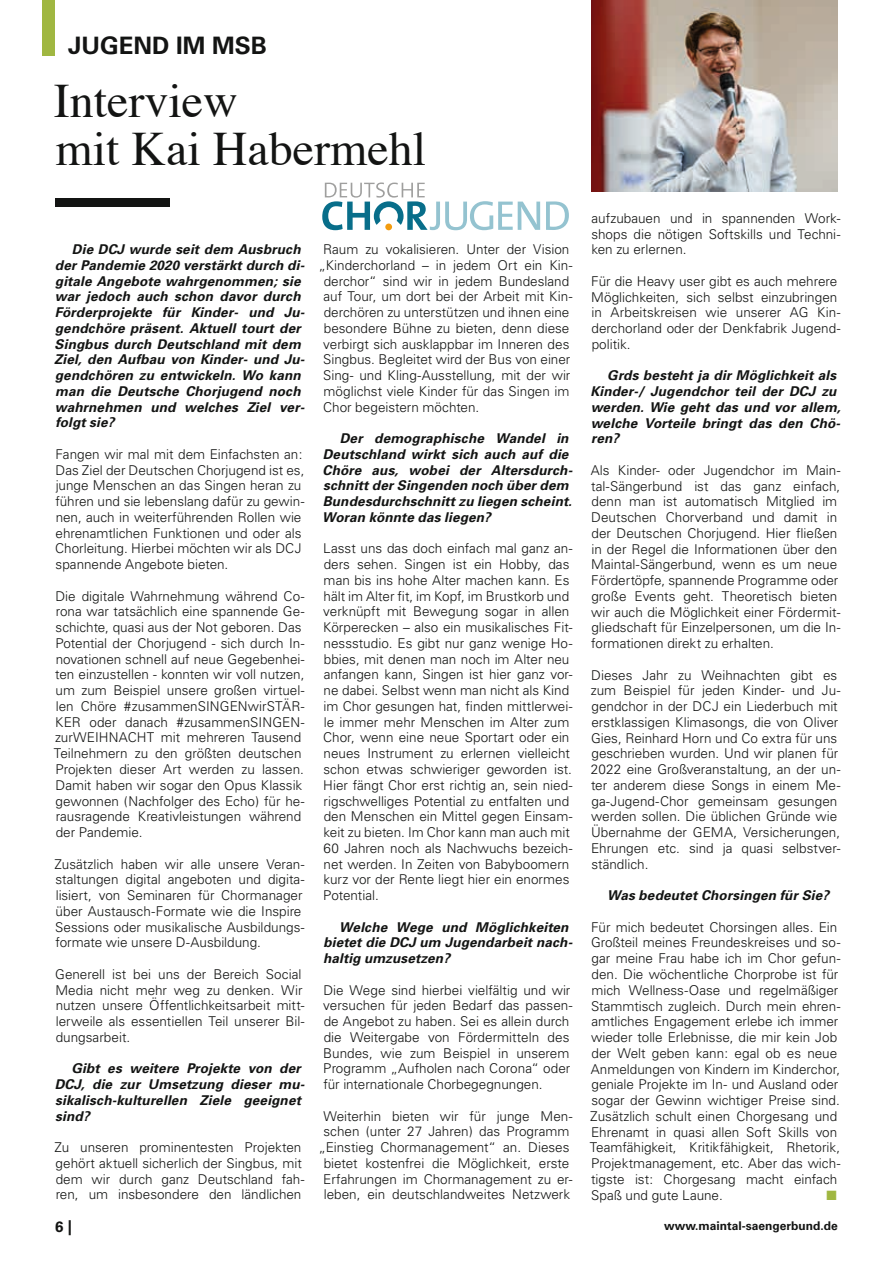
<style>
.page{position:relative;width:893px;height:1263px;background:#fff}
.page>*{position:absolute;margin:0;border:0;box-sizing:border-box;transform-origin:0 0}
.t1{font:48px/48px "Times";color:#131413}
.t2{font:700 24px "Univers CE";color:#131413}
.t3{font:700 15px "Univers CE";color:#131413}
.t4{font:300 13.5px/15.8px "Univers";color:#131413}
.t5{font:italic 700 13.5px/15.8px "Univers";letter-spacing:.015em;color:#131413}
.t6{font:13.5px "Zapf Dingbats ITC";color:#a0b741}
.t7{font:700 12px "Univers CE";color:#131413}
</style>
<div class="page">
<div style="left:43px;top:0;width:12px;height:55px;background:#a0b741"></div>
<div style="left:55px;top:198px;width:115px;height:9px;background:#131413"></div>
<img style="left:591px;top:0;width:247px;height:191px">
<svg style="left:546px;top:201px;width:23px;height:29px"></svg>
<svg style="left:322px;top:182px;width:218px;height:48px"></svg>
<div style="left:385px;top:224px;width:7px;height:6px;background:#f39c10;border-radius:50%"></div>
<h2 class="t2" style="left:68px;top:32px;width:200px">JUGEND IM MSB</h2>
<h1 class="t1" style="left:54px;top:73px;width:374px">Interview<br>mit Kai Habermehl</h1>
<p class="t5" style="left:54px;top:241px;width:252px;text-indent:18px">Die DCJ wurde seit dem Ausbruch der Pandemie 2020 verstärkt durch di&shy;gitale Angebote wahrgenommen; sie war jedoch auch schon davor durch<br>Förderprojekte für Kinder- und Ju&shy;gendchöre präsent. Aktuell tourt der<br>Singbus durch Deutschland mit dem<br>Ziel, den Aufbau von Kinder- und Ju&shy;gendchören zu entwickeln. Wo kann man die Deutsche Chorjugend noch wahrnehmen und welches Ziel ver&shy;folgt sie?</p>
<p class="t4" style="left:55px;top:446px;width:251px">Fangen wir mal mit dem Einfachsten an:<br>Das Ziel der Deutschen Chorjugend ist es, junge Menschen an das Singen heran zu führen und sie lebenslang dafür zu gewin&shy;nen, auch in weiterführenden Rollen wie ehrenamtlichen Funktionen und oder als Chorleitung. Hierbei möchten wir als DCJ spannende Angebote bieten.</p>
<p class="t4" style="left:54px;top:588px;width:252px">Die digitale Wahrnehmung während Co&shy;rona war tatsächlich eine spannende Ge&shy;schichte, quasi aus der Not geboren. Das Potential der Chorjugend - sich durch In&shy;novationen schnell auf neue Gegebenhei&shy;ten einzustellen - konnten wir voll nutzen, um zum Beispiel unsere großen virtuel&shy;len Chöre #zusammenSINGENwirSTÄR-KER oder danach #zusammenSINGEN&shy;zurWEIHNACHT mit mehreren Tausend Teilnehmern zu den größten deutschen Projekten dieser Art werden zu lassen.<br>Damit haben wir sogar den Opus Klassik gewonnen (Nachfolger des Echo) für he&shy;rausragende Kreativleistungen während der Pandemie.</p>
<p class="t4" style="left:54px;top:856px;width:252px">Zusätzlich haben wir alle unsere Veran&shy;staltungen digital angeboten und digita&shy;lisiert, von Seminaren für Chormanager über Austausch-Formate wie die Inspire Sessions oder musikalische Ausbildungs&shy;formate wie unsere D-Ausbildung.</p>
<p class="t4" style="left:55px;top:966px;width:251px">Generell ist bei uns der Bereich Social Media nicht mehr weg zu denken. Wir nutzen unsere Öffentlichkeitsarbeit mitt&shy;lerweile als essentiellen Teil unserer Bil&shy;dungsarbeit.</p>
<p class="t5" style="left:55px;top:1061px;width:251px;text-indent:17px">Gibt es weitere Projekte von der<br>DCJ, die zur Umsetzung dieser mu&shy;sikalisch-kulturellen Ziele geeignet sind?</p>
<p class="t4" style="left:54px;top:1139px;width:252px">Zu unseren prominentesten Projekten gehört aktuell sicherlich der Singbus, mit dem wir durch ganz Deutschland fah&shy;ren, um insbesondere den ländlichen</p>
<p class="t4" style="left:323px;top:241px;width:248px">Raum zu vokalisieren. Unter der Vision</p>
<p class="t4" style="left:318px;top:257px;width:256px">„Kinderchorland – in jedem Ort ein Kin-</p>
<p class="t4" style="left:324px;top:273px;width:247px">derchor“ sind wir in jedem Bundesland</p>
<p class="t4" style="left:324px;top:289px;width:250px">auf Tour, um dort bei der Arbeit mit Kin-</p>
<p class="t4" style="left:324px;top:304px;width:247px">derchören zu unterstützen und ihnen eine</p>
<p class="t4" style="left:324px;top:320px;width:247px">besondere Bühne zu bieten, denn diese</p>
<p class="t4" style="left:323px;top:336px;width:248px">verbirgt sich ausklappbar im Inneren des</p>
<p class="t4" style="left:323px;top:352px;width:249px">Singbus. Begleitet wird der Bus von einer</p>
<p class="t4" style="left:323px;top:367px;width:249px">Sing- und Kling-Ausstellung, mit der wir</p>
<p class="t4" style="left:324px;top:383px;width:247px">möglichst viele Kinder für das Singen im</p>
<p class="t4" style="left:323px;top:399px;width:158px">Chor begeistern möchten.</p>
<p class="t5" style="left:322px;top:430px;width:252px;text-indent:18px">Der demographische Wandel in Deutschland wirkt sich auch auf die Chöre aus, wobei der Altersdurch&shy;schnitt der Singenden noch über dem Bundesdurchschnitt zu liegen scheint.<br>Woran könnte das liegen?</p>
<p class="t4" style="left:323px;top:541px;width:251px">Lasst uns das doch einfach mal ganz an&shy;ders sehen. Singen ist ein Hobby, das man bis ins hohe Alter machen kann. Es hält im Alter fit, im Kopf, im Brustkorb und verknüpft mit Bewegung sogar in allen Körperecken – also ein musikalisches Fit&shy;nessstudio. Es gibt nur ganz wenige Ho&shy;bbies, mit denen man noch im Alter neu anfangen kann, Singen ist hier ganz vor&shy;ne dabei. Selbst wenn man nicht als Kind im Chor gesungen hat, finden mittlerwei&shy;le immer mehr Menschen im Alter zum Chor, wenn eine neue Sportart oder ein neues Instrument zu erlernen vielleicht schon etwas schwieriger geworden ist.<br>Hier fängt Chor erst richtig an, sein nied&shy;rigschwelliges Potential zu entfalten und den Menschen ein Mittel gegen Einsam&shy;keit zu bieten. Im Chor kann man auch mit 60 Jahren noch als Nachwuchs bezeich&shy;net werden. In Zeiten von Babyboomern kurz vor der Rente liegt hier ein enormes Potential.</p>
<p class="t5" style="left:323px;top:919px;width:251px;text-indent:16px">Welche Wege und Möglichkeiten bietet die DCJ um Jugendarbeit nach&shy;haltig umzusetzen?</p>
<p class="t4" style="left:323px;top:982px;width:251px">Die Wege sind hierbei vielfältig und wir versuchen für jeden Bedarf das passen&shy;de Angebot zu haben. Sei es allein durch die Weitergabe von Fördermitteln des Bundes, wie zum Beispiel in unserem Programm „Aufholen nach Corona“ oder für internationale Chorbegegnungen.</p>
<p class="t4" style="left:318px;top:1108px;width:256px;text-align:center">Weiterhin bieten wir für junge Men&shy;schen (unter 27 Jahren) das Programm „Einstieg Chormanagement“ an. Dieses bietet kostenfrei die Möglichkeit, erste Erfahrungen im Chormanagement zu er&shy;leben, ein deutschlandweites Netzwerk</p>
<p class="t4" style="left:591px;top:210px;width:251px;text-align:justify">aufzubauen und in spannenden Work&shy;shops die nötigen Softskills und Techni&shy;ken zu erlernen.</p>
<p class="t4" style="left:591px;top:273px;width:251px">Für die Heavy user gibt es auch mehrere Möglichkeiten, sich selbst einzubringen in Arbeitskreisen wie unserer AG Kin&shy;derchorland oder der Denkfabrik Jugend&shy;politik.</p>
<p class="t5" style="left:591px;top:368px;width:251px;text-indent:17px">Grds besteht ja dir Möglichkeit als<br>Kinder-/ Jugendchor teil der DCJ zu werden. Wie geht das und vor allem, welche Vorteile bringt das den Chö&shy;ren?</p>
<p class="t4" style="left:591px;top:462px;width:251px">Als Kinder- oder Jugendchor im Main&shy;tal-Sängerbund ist das ganz einfach, denn man ist automatisch Mitglied im Deutschen Chorverband und damit in der Deutschen Chorjugend. Hier fließen in der Regel die Informationen über den Maintal-Sängerbund, wenn es um neue Fördertöpfe, spannende Programme oder große Events geht. Theoretisch bieten wir auch die Möglichkeit einer Fördermit&shy;gliedschaft für Einzelpersonen, um die In&shy;formationen direkt zu erhalten.</p>
<p class="t4" style="left:591px;top:667px;width:251px">Dieses Jahr zu Weihnachten gibt es zum Beispiel für jeden Kinder- und Ju&shy;gendchor in der DCJ ein Liederbuch mit erstklassigen Klimasongs, die von Oliver Gies, Reinhard Horn und Co extra für uns geschrieben wurden. Und wir planen für 2022 eine Großveranstaltung, an der un&shy;ter anderem diese Songs in einem Me&shy;ga-Jugend-Chor gemeinsam gesungen werden sollen. Die üblichen Gründe wie Übernahme der GEMA, Versicherungen, Ehrungen etc. sind ja quasi selbstver&shy;ständlich.</p>
<p class="t5" style="left:607px;top:887px;width:224px">Was bedeutet Chorsingen für Sie?</p>
<p class="t4" style="left:590px;top:919px;width:252px">Für mich bedeutet Chorsingen alles. Ein Großteil meines Freundeskreises und so&shy;gar meine Frau habe ich im Chor gefun&shy;den. Die wöchentliche Chorprobe ist für mich Wellness-Oase und regelmäßiger Stammtisch zugleich. Durch mein ehren&shy;amtliches Engagement erlebe ich immer wieder tolle Erlebnisse, die mir kein Job der Welt geben kann: egal ob es neue Anmeldungen von Kindern im Kinderchor, geniale Projekte im In- und Ausland oder sogar der Gewinn wichtiger Preise sind.<br>Zusätzlich schult einen Chorgesang und Ehrenamt in quasi allen Soft Skills von Teamfähigkeit, Kritikfähigkeit, Rhetorik, Projektmanagement, etc. Aber das wich&shy;tigste ist: Chorgesang macht einfach Spaß und gute Laune.</p>
<p class="t6" style="left:826px;top:1188px;width:12px">■</p>
<p class="t3" style="left:55px;top:1218px;width:18px">6 |</p>
<p class="t7" style="left:664px;top:1218px;width:175px">www.maintal-saengerbund.de</p>
</div>
